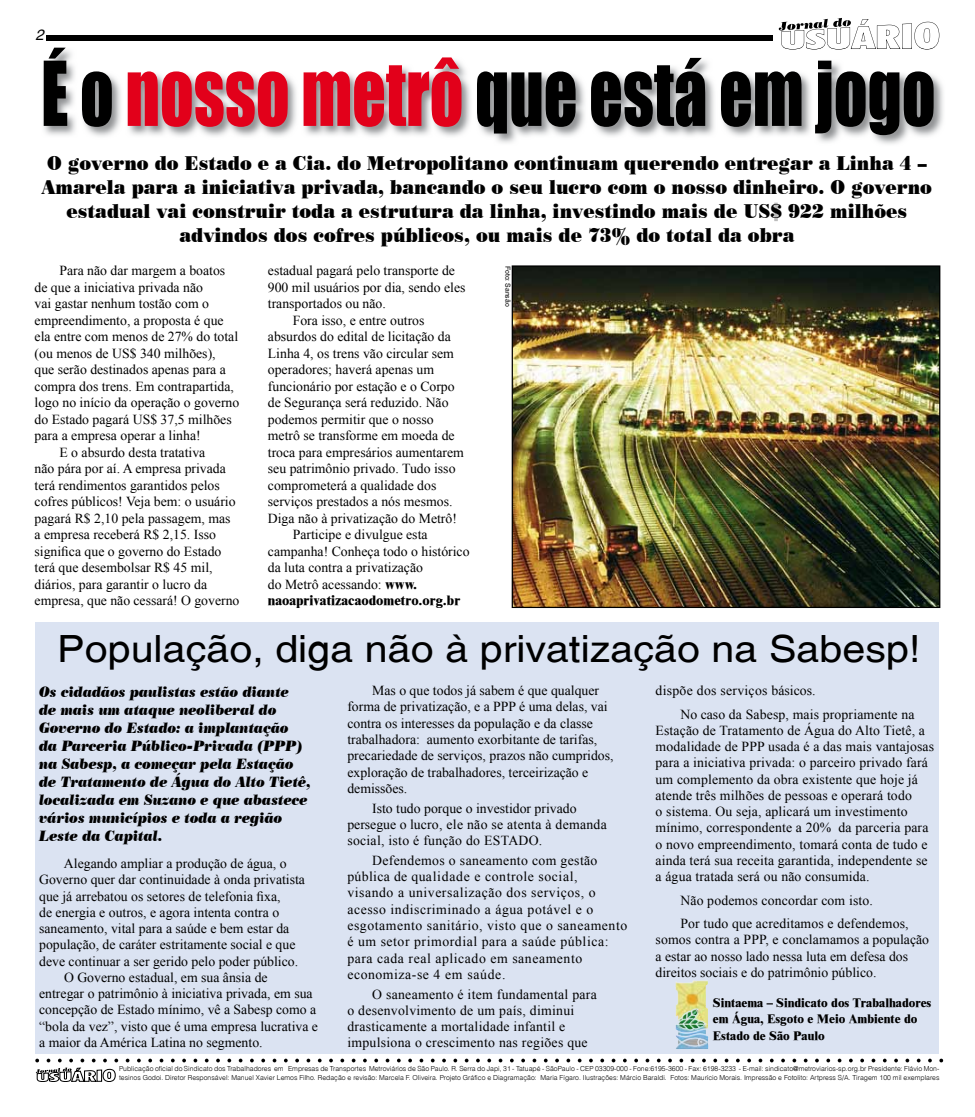
<style>
.page{position:relative;width:975px;height:1117px;background:#fff}
.page>*{position:absolute;margin:0;border:0;box-sizing:border-box;transform-origin:0 0}
.t1{font:82.5px "Impact";color:#000;scale:.8 1}
.t2{font:37.5px "Switzerland Plain";color:#000;scale:1.1 1}
.t3{font:20px/24px "Poster Bodoni BT";color:#000;text-align:center;scale:.9 1}
.t4{font:italic 15px/18px "Poster Bodoni BT";letter-spacing:-.01em;color:#000;scale:.9 1}
.t5{font:italic 15px "Helvetica";color:#000}
.t6{font:13.75px/16.2px "Times New Roman";color:#000}
.t7{font:13.75px/16.2px "Times New Roman";letter-spacing:.04em;color:#000}
.t8{font:13.75px/16.2px "Times New Roman";letter-spacing:.02em;color:#000}
.t9{font:800 13.75px "Times New Roman";color:#000}
.t10{font:800 12.5px/16.2px "Times New Roman";color:#000}
.t11{font:6.88px/8.8px "Switzerland Light Plain";color:#000}
.t12{font:6.88px "Switzerland Plain";color:#000}
.s1{color:#e2001a}
.s2{font-weight:800}
</style>
<div class="page">
<div style="left:46px;top:35px;width:727px;height:5px;background:#000"></div>
<svg style="left:35px;top:1058px;width:908px;height:23px"></svg>
<img style="left:44px;top:49px;width:899px;height:95px">
<svg style="left:778px;top:18px;width:161px;height:29px"></svg>
<img style="left:783px;top:47px;width:152px;height:2px">
<div style="left:36px;top:621px;width:902px;height:431px;background:#dbe3f2"></div>
<img style="left:511px;top:265px;width:429px;height:343px">
<img style="left:675px;top:980px;width:30px;height:47px">
<p class="t5" style="left:35px;top:26px;width:10px">2</p>
<h1 class="t1" style="left:41px;top:29px;width:1119px">É O <span class="s1">NOSSO METRÔ</span> QUE ESTÁ EM JOGO</h1>
<p class="t3" style="left:42px;top:150px;width:990px">O governo do Estado e a Cia. do Metropolitano continuam querendo entregar a Linha 4 – Amarela para a iniciativa privada, bancando o seu lucro com o nosso dinheiro. O governo estadual vai construir toda a estrutura da linha, investindo mais de US$ 922 milhões advindos dos cofres públicos, ou mais de 73% do total da obra</p>
<p class="t6" style="left:59px;top:262px;width:167px">Para não dar margem a boatos</p>
<p class="t6" style="left:35px;top:278px;width:170px">de que a iniciativa privada não</p>
<p class="t6" style="left:35px;top:295px;width:176px">vai gastar nenhum tostão com o</p>
<p class="t6" style="left:35px;top:311px;width:191px">empreendimento, a proposta é que</p>
<p class="t6" style="left:35px;top:328px;width:205px">ela entre com menos de 27% do total</p>
<p class="t6" style="left:35px;top:344px;width:183px">(ou menos de US$ 340 milhões),</p>
<p class="t6" style="left:35px;top:361px;width:193px">que serão destinados apenas para a</p>
<p class="t6" style="left:35px;top:377px;width:201px">compra dos trens. Em contrapartida,</p>
<p class="t6" style="left:35px;top:394px;width:206px">logo no início da operação o governo</p>
<p class="t6" style="left:35px;top:410px;width:199px">do Estado pagará US$ 37,5 milhões</p>
<p class="t6" style="left:35px;top:427px;width:168px">para a empresa operar a linha!</p>
<p class="t6" style="left:59px;top:443px;width:147px">E o absurdo desta tratativa</p>
<p class="t6" style="left:35px;top:460px;width:193px">não pára por aí. A empresa privada</p>
<p class="t6" style="left:35px;top:476px;width:187px">terá rendimentos garantidos pelos</p>
<p class="t6" style="left:35px;top:493px;width:202px">cofres públicos! Veja bem: o usuário</p>
<p class="t6" style="left:35px;top:509px;width:197px">pagará R$ 2,10 pela passagem, mas</p>
<p class="t6" style="left:35px;top:526px;width:183px">a empresa receberá R$ 2,15. Isso</p>
<p class="t6" style="left:35px;top:542px;width:188px">significa que o governo do Estado</p>
<p class="t6" style="left:35px;top:559px;width:179px">terá que desembolsar R$ 45 mil,</p>
<p class="t6" style="left:35px;top:575px;width:174px">diários, para garantir o lucro da</p>
<p class="t6" style="left:35px;top:592px;width:206px">empresa, que não cessará! O governo</p>
<p class="t6" style="left:268px;top:262px;width:189px">estadual pagará pelo transporte de</p>
<p class="t6" style="left:268px;top:278px;width:199px">900 mil usuários por dia, sendo eles</p>
<p class="t6" style="left:268px;top:295px;width:120px">transportados ou não.</p>
<p class="t6" style="left:293px;top:311px;width:133px">Fora isso, e entre outros</p>
<p class="t6" style="left:268px;top:328px;width:184px">absurdos do edital de licitação da</p>
<p class="t6" style="left:268px;top:344px;width:187px">Linha 4, os trens vão circular sem</p>
<p class="t6" style="left:268px;top:361px;width:168px">operadores; haverá apenas um</p>
<p class="t6" style="left:268px;top:377px;width:188px">funcionário por estação e o Corpo</p>
<p class="t6" style="left:268px;top:394px;width:182px">de Segurança será reduzido. Não</p>
<p class="t6" style="left:268px;top:410px;width:167px">podemos permitir que o nosso</p>
<p class="t6" style="left:268px;top:427px;width:188px">metrô se transforme em moeda de</p>
<p class="t6" style="left:268px;top:443px;width:197px">troca para empresários aumentarem</p>
<p class="t6" style="left:268px;top:460px;width:189px">seu patrimônio privado. Tudo isso</p>
<p class="t6" style="left:268px;top:476px;width:170px">comprometerá a qualidade dos</p>
<p class="t6" style="left:268px;top:493px;width:186px">serviços prestados a nós mesmos.</p>
<p class="t6" style="left:268px;top:509px;width:191px">Diga não à privatização do Metrô!</p>
<p class="t6" style="left:293px;top:526px;width:136px">Participe e divulgue esta</p>
<p class="t6" style="left:268px;top:542px;width:203px">campanha! Conheça todo o histórico</p>
<p class="t6" style="left:268px;top:559px;width:157px">da luta contra a privatização</p>
<p class="t6" style="left:268px;top:575px;width:151px">do Metrô acessando: <span class="s2">www.</span></p>
<p class="t9" style="left:268px;top:592px;width:194px">naoaprivatizacaodometro.org.br</p>
<p class="t12" style="left:512px;top:265px;width:42px;rotate:90deg">Foto: Sansão</p>
<h2 class="t2" style="left:57px;top:626px;width:786px">População, diga não à privatização na Sabesp!</h2>
<p class="t4" style="left:39px;top:682px;width:303px">Os cidadãos paulistas estão diante<br>de mais um ataque neoliberal do<br>Governo do Estado: a implantação da Parceria Público-Privada (PPP) na Sabesp, a começar pela Estação de Tratamento de Água do Alto Tietê, localizada em Suzano e que abastece vários municípios e toda a região<br>Leste da Capital.</p>
<p class="t6" style="left:64px;top:854px;width:224px">Alegando ampliar a produção de água, o</p>
<p class="t6" style="left:39px;top:871px;width:267px">Governo quer dar continuidade à onda privatista</p>
<p class="t6" style="left:39px;top:887px;width:243px">que já arrebatou os setores de telefonia fixa,</p>
<p class="t6" style="left:39px;top:903px;width:241px">de energia e outros, e agora intenta contra o</p>
<p class="t6" style="left:39px;top:919px;width:252px">saneamento, vital para a saúde e bem estar da</p>
<p class="t6" style="left:39px;top:936px;width:258px">população, de caráter estritamente social e que</p>
<p class="t6" style="left:39px;top:952px;width:260px">deve continuar a ser gerido pelo poder público.</p>
<p class="t6" style="left:64px;top:968px;width:205px">O Governo estadual, em sua ânsia de</p>
<p class="t6" style="left:39px;top:984px;width:275px">entregar o patrimônio à iniciativa privada, em sua</p>
<p class="t6" style="left:39px;top:1001px;width:278px">concepção de Estado mínimo, vê a Sabesp como a</p>
<p class="t6" style="left:39px;top:1017px;width:280px">“bola da vez”, visto que é uma empresa lucrativa e</p>
<p class="t6" style="left:39px;top:1033px;width:225px">a maior da América Latina no segmento.</p>
<p class="t6" style="left:347px;top:682px;width:268px;text-indent:25px">Mas o que todos já sabem é que qualquer forma de privatização, e a PPP é uma delas, vai contra os interesses da população e da classe trabalhadora: aumento exorbitante de tarifas, precariedade de serviços, prazos não cumpridos, exploração de trabalhadores, terceirização e demissões.</p>
<p class="t6" style="left:347px;top:799px;width:261px;text-indent:25px">Isto tudo porque o investidor privado persegue o lucro, ele não se atenta à demanda social, isto é função do ESTADO.</p>
<p class="t7" style="left:347px;top:851px;width:281px;text-indent:25px">Defendemos o saneamento com gestão pública de qualidade e controle social,<br>visando a universalização dos serviços, o acesso indiscriminado a água potável e o esgotamento sanitário, visto que o saneamento é um setor primordial para a saúde pública: para cada real aplicado em saneamento economiza-se 4 em saúde.</p>
<p class="t8" style="left:347px;top:985px;width:251px;text-indent:25px">O saneamento é item fundamental para o desenvolvimento de um país, diminui drasticamente a mortalidade infantil e impulsiona o crescimento nas regiões que</p>
<p class="t6" style="left:680px;top:678px;width:236px;line-height:23.4px;text-indent:-25px">dispõe dos serviços básicos.<br>No caso da Sabesp, mais propriamente na</p>
<p class="t6" style="left:655px;top:721px;width:280px">Estação de Tratamento de Água do Alto Tietê, a modalidade de PPP usada é a das mais vantajosas para a iniciativa privada: o parceiro privado fará um complemento da obra existente que hoje já atende três milhões de pessoas e operará todo<br>o sistema. Ou seja, aplicará um investimento mínimo, correspondente a 20% da parceria para o novo empreendimento, tomará conta de tudo e ainda terá sua receita garantida, independente se a água tratada será ou não consumida.</p>
<p class="t6" style="left:680px;top:887px;width:230px;line-height:23.4px">Não podemos concordar com isto.<br>Por tudo que acreditamos e defendemos,</p>
<p class="t6" style="left:655px;top:931px;width:275px">somos contra a PPP, e conclamamos a população a estar ao nosso lado nessa luta em defesa dos direitos sociais e do patrimônio público.</p>
<p class="t10" style="left:713px;top:994px;width:220px">Sintaema – Sindicato dos Trabalhadores em Água, Esgoto e Meio Ambiente do<br>Estado de São Paulo</p>
<p class="t11" style="left:119px;top:1064px;width:821px">Publicação oficial do Sindicato dos Trabalhadores em Empre sas de Transportes Metroviários de São Paulo. R. Serra do Japi, 31 - Tatuapé - SãoPaulo - CEP 03309-000 - Fone:6195-3600 - Fax: 6198-3233 - E-mail: sindicato@metroviarios-sp.org.br Presidente: Flávio Mon&shy;tesinos Godoi. Diretor Responsável: Manuel Xavier Lemos Filho. Redação e revisão: Marcela F. Oliveira. Projeto Gráfico e Diagramação: Maria Fígaro. Ilustrações: Márcio Baraldi. Fotos: Maurício Morais. Impressão e Fo tolito: Artpress S/A. Tiragem 100 mil exemplares</p>
</div>
